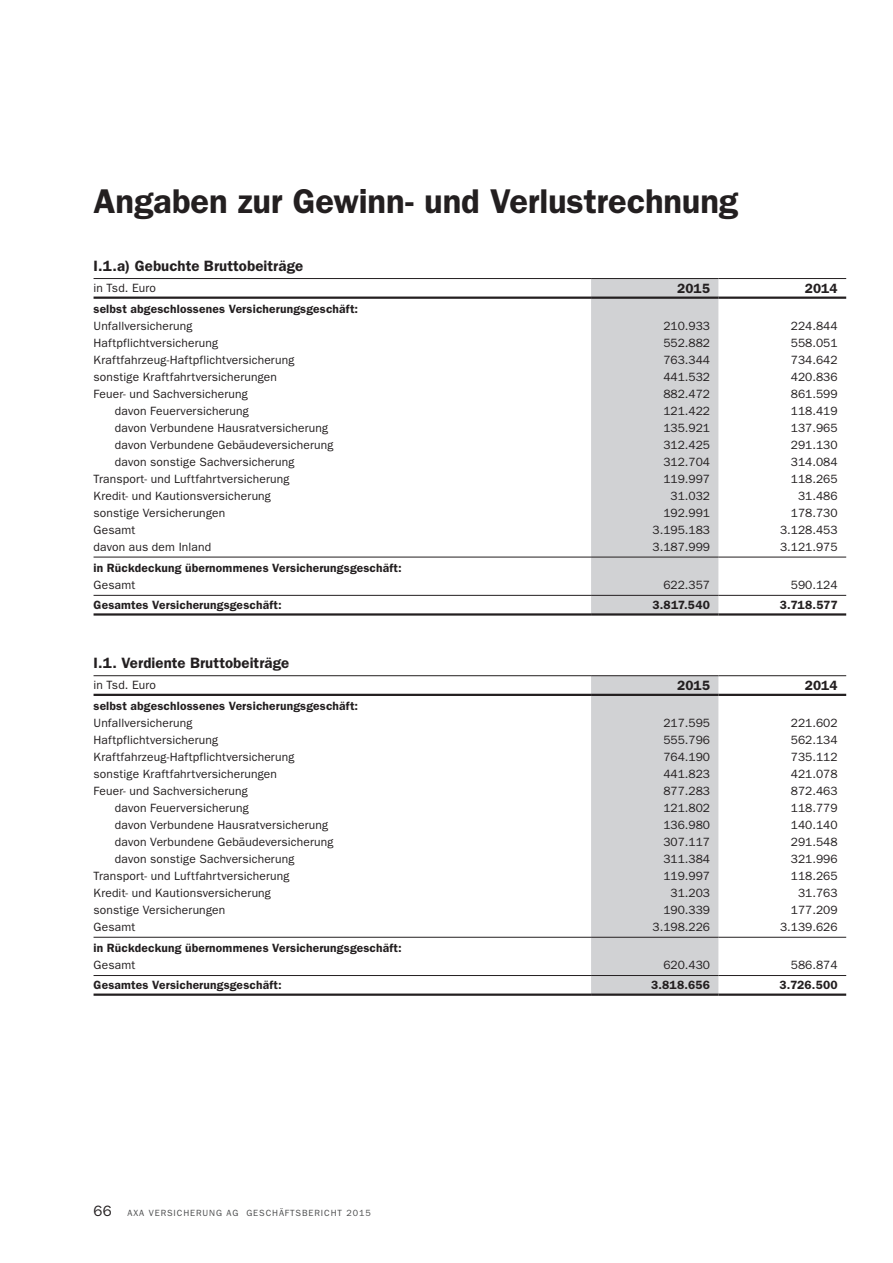
<style>
.page{position:relative;width:893px;height:1263px;background:#fff}
.page>*{position:absolute;margin:0;border:0;box-sizing:border-box;transform-origin:0 0}
.t1{font:600 34.5px "Franklin Gothic LT";letter-spacing:-.005em;color:#231f20}
.t2{font:600 15px "Franklin Gothic LT";letter-spacing:.005em;color:#231f20}
.t3{font:600 13.5px "Franklin Gothic LT";letter-spacing:.01em;color:#231f20}
.t4{font:12px "Franklin Gothic LT";letter-spacing:.01em;color:#231f20}
.t5{font:600 12px "Franklin Gothic LT";letter-spacing:.015em;color:#231f20}
.t6{font:9px "Franklin Gothic LT";letter-spacing:.1em;color:#4b4c4d}
.s1{font-size:15px;color:#231f20}
</style>
<div class="page">
<svg style="left:591px;top:279px;width:255px;height:334px"></svg>
<hr style="left:591px;top:278px;width:128px;height:1px;background:#231f20">
<hr style="left:719px;top:278px;width:127px;height:1px;background:#231f20">
<hr style="left:94px;top:557px;width:497px;height:1px;background:#231f20">
<hr style="left:591px;top:557px;width:128px;height:1px;background:#231f20">
<hr style="left:719px;top:557px;width:127px;height:1px;background:#231f20">
<hr style="left:94px;top:595px;width:497px;height:1px;background:#231f20">
<hr style="left:591px;top:595px;width:128px;height:1px;background:#231f20">
<hr style="left:719px;top:595px;width:127px;height:1px;background:#231f20">
<hr style="left:94px;top:278px;width:497px;height:1px;background:#231f20">
<hr style="left:94px;top:297px;width:497px;height:2px;background:#231f20">
<hr style="left:591px;top:297px;width:128px;height:2px;background:#231f20">
<hr style="left:719px;top:297px;width:127px;height:2px;background:#231f20">
<hr style="left:94px;top:613px;width:497px;height:3px;background:#231f20">
<hr style="left:591px;top:613px;width:128px;height:3px;background:#231f20">
<hr style="left:719px;top:613px;width:127px;height:3px;background:#231f20">
<svg style="left:591px;top:676px;width:255px;height:317px"></svg>
<hr style="left:591px;top:675px;width:128px;height:1px;background:#231f20">
<hr style="left:719px;top:675px;width:127px;height:1px;background:#231f20">
<hr style="left:94px;top:937px;width:497px;height:1px;background:#231f20">
<hr style="left:591px;top:937px;width:128px;height:1px;background:#231f20">
<hr style="left:719px;top:937px;width:127px;height:1px;background:#231f20">
<hr style="left:94px;top:975px;width:497px;height:1px;background:#231f20">
<hr style="left:591px;top:975px;width:128px;height:1px;background:#231f20">
<hr style="left:719px;top:975px;width:127px;height:1px;background:#231f20">
<hr style="left:94px;top:675px;width:497px;height:1px;background:#231f20">
<hr style="left:94px;top:694px;width:497px;height:2px;background:#231f20">
<hr style="left:591px;top:694px;width:128px;height:2px;background:#231f20">
<hr style="left:719px;top:694px;width:127px;height:2px;background:#231f20">
<hr style="left:94px;top:993px;width:497px;height:3px;background:#231f20">
<hr style="left:591px;top:993px;width:128px;height:3px;background:#231f20">
<hr style="left:719px;top:993px;width:127px;height:3px;background:#231f20">
<h1 class="t1" style="left:94px;top:181px;width:646px">Angaben zur Gewinn- und Verlustrechnung</h1>
<p class="t2" style="left:94px;top:257px;width:211px">I.1.a) Gebuchte Bruttobeiträge</p>
<p class="t4" style="left:94px;top:281px;width:64px">in Tsd. Euro</p>
<p class="t3" style="left:677px;top:280px;width:34px">2015</p>
<p class="t3" style="left:805px;top:280px;width:34px">2014</p>
<p class="t5" style="left:94px;top:302px;width:266px">selbst abgeschlossenes Versicherungsgeschäft:</p>
<p class="t4" style="left:94px;top:319px;width:100px">Unfallversicherung</p>
<p class="t4" style="left:663px;top:319px;width:48px">210.933</p>
<p class="t4" style="left:791px;top:319px;width:48px">224.844</p>
<p class="t4" style="left:94px;top:336px;width:126px">Haftpflichtversicherung</p>
<p class="t4" style="left:663px;top:336px;width:48px">552.882</p>
<p class="t4" style="left:791px;top:336px;width:48px">558.051</p>
<p class="t4" style="left:94px;top:353px;width:202px">Kraftfahrzeug-Haftpflichtversicherung</p>
<p class="t4" style="left:663px;top:353px;width:48px">763.344</p>
<p class="t4" style="left:791px;top:353px;width:48px">734.642</p>
<p class="t4" style="left:94px;top:370px;width:185px">sonstige Kraftfahrtversicherungen</p>
<p class="t4" style="left:663px;top:370px;width:48px">441.532</p>
<p class="t4" style="left:791px;top:370px;width:48px">420.836</p>
<p class="t4" style="left:94px;top:387px;width:156px">Feuer- und Sachversicherung</p>
<p class="t4" style="left:663px;top:387px;width:48px">882.472</p>
<p class="t4" style="left:791px;top:387px;width:48px">861.599</p>
<p class="t4" style="left:115px;top:404px;width:135px">davon Feuerversicherung</p>
<p class="t4" style="left:663px;top:404px;width:48px">121.422</p>
<p class="t4" style="left:791px;top:404px;width:48px">118.419</p>
<p class="t4" style="left:115px;top:421px;width:215px">davon Verbundene Hausratversicherung</p>
<p class="t4" style="left:663px;top:421px;width:48px">135.921</p>
<p class="t4" style="left:791px;top:421px;width:48px">137.965</p>
<p class="t4" style="left:115px;top:438px;width:220px">davon Verbundene Gebäudeversicherung</p>
<p class="t4" style="left:663px;top:438px;width:48px">312.425</p>
<p class="t4" style="left:791px;top:438px;width:48px">291.130</p>
<p class="t4" style="left:115px;top:455px;width:181px">davon sonstige Sachversicherung</p>
<p class="t4" style="left:663px;top:455px;width:48px">312.704</p>
<p class="t4" style="left:791px;top:455px;width:48px">314.084</p>
<p class="t4" style="left:94px;top:472px;width:197px">Transport- und Luftfahrtversicherung</p>
<p class="t4" style="left:663px;top:472px;width:48px">119.997</p>
<p class="t4" style="left:791px;top:472px;width:48px">118.265</p>
<p class="t4" style="left:94px;top:489px;width:179px">Kredit- und Kautionsversicherung</p>
<p class="t4" style="left:670px;top:489px;width:41px">31.032</p>
<p class="t4" style="left:798px;top:489px;width:41px">31.486</p>
<p class="t4" style="left:94px;top:506px;width:133px">sonstige Versicherungen</p>
<p class="t4" style="left:663px;top:506px;width:48px">192.991</p>
<p class="t4" style="left:791px;top:506px;width:48px">178.730</p>
<p class="t4" style="left:94px;top:523px;width:43px">Gesamt</p>
<p class="t4" style="left:652px;top:523px;width:59px">3.195.183</p>
<p class="t4" style="left:780px;top:523px;width:59px">3.128.453</p>
<p class="t4" style="left:94px;top:540px;width:119px">davon aus dem Inland</p>
<p class="t4" style="left:652px;top:540px;width:59px">3.187.999</p>
<p class="t4" style="left:780px;top:540px;width:59px">3.121.975</p>
<p class="t5" style="left:94px;top:561px;width:310px">in Rückdeckung übernommenes Versicherungsgeschäft:</p>
<p class="t4" style="left:94px;top:578px;width:43px">Gesamt</p>
<p class="t4" style="left:663px;top:578px;width:48px">622.357</p>
<p class="t4" style="left:791px;top:578px;width:48px">590.124</p>
<p class="t5" style="left:94px;top:598px;width:190px">Gesamtes Versicherungsgeschäft:</p>
<p class="t5" style="left:652px;top:598px;width:59px">3.817.540</p>
<p class="t5" style="left:780px;top:598px;width:59px">3.718.577</p>
<p class="t2" style="left:94px;top:654px;width:197px">I.1. Verdiente Bruttobeiträge</p>
<p class="t4" style="left:94px;top:678px;width:64px">in Tsd. Euro</p>
<p class="t3" style="left:677px;top:677px;width:34px">2015</p>
<p class="t3" style="left:805px;top:677px;width:34px">2014</p>
<p class="t5" style="left:94px;top:699px;width:266px">selbst abgeschlossenes Versicherungsgeschäft:</p>
<p class="t4" style="left:94px;top:716px;width:100px">Unfallversicherung</p>
<p class="t4" style="left:663px;top:716px;width:48px">217.595</p>
<p class="t4" style="left:791px;top:716px;width:48px">221.602</p>
<p class="t4" style="left:94px;top:733px;width:126px">Haftpflichtversicherung</p>
<p class="t4" style="left:663px;top:733px;width:48px">555.796</p>
<p class="t4" style="left:791px;top:733px;width:48px">562.134</p>
<p class="t4" style="left:94px;top:750px;width:202px">Kraftfahrzeug-Haftpflichtversicherung</p>
<p class="t4" style="left:663px;top:750px;width:48px">764.190</p>
<p class="t4" style="left:791px;top:750px;width:48px">735.112</p>
<p class="t4" style="left:94px;top:767px;width:185px">sonstige Kraftfahrtversicherungen</p>
<p class="t4" style="left:663px;top:767px;width:48px">441.823</p>
<p class="t4" style="left:791px;top:767px;width:48px">421.078</p>
<p class="t4" style="left:94px;top:784px;width:156px">Feuer- und Sachversicherung</p>
<p class="t4" style="left:663px;top:784px;width:48px">877.283</p>
<p class="t4" style="left:791px;top:784px;width:48px">872.463</p>
<p class="t4" style="left:115px;top:801px;width:135px">davon Feuerversicherung</p>
<p class="t4" style="left:663px;top:801px;width:48px">121.802</p>
<p class="t4" style="left:791px;top:801px;width:48px">118.779</p>
<p class="t4" style="left:115px;top:818px;width:215px">davon Verbundene Hausratversicherung</p>
<p class="t4" style="left:663px;top:818px;width:48px">136.980</p>
<p class="t4" style="left:791px;top:818px;width:48px">140.140</p>
<p class="t4" style="left:115px;top:835px;width:220px">davon Verbundene Gebäudeversicherung</p>
<p class="t4" style="left:663px;top:835px;width:48px">307.117</p>
<p class="t4" style="left:791px;top:835px;width:48px">291.548</p>
<p class="t4" style="left:115px;top:852px;width:181px">davon sonstige Sachversicherung</p>
<p class="t4" style="left:663px;top:852px;width:48px">311.384</p>
<p class="t4" style="left:791px;top:852px;width:48px">321.996</p>
<p class="t4" style="left:94px;top:869px;width:197px">Transport- und Luftfahrtversicherung</p>
<p class="t4" style="left:663px;top:869px;width:48px">119.997</p>
<p class="t4" style="left:791px;top:869px;width:48px">118.265</p>
<p class="t4" style="left:94px;top:886px;width:179px">Kredit- und Kautionsversicherung</p>
<p class="t4" style="left:670px;top:886px;width:41px">31.203</p>
<p class="t4" style="left:798px;top:886px;width:41px">31.763</p>
<p class="t4" style="left:94px;top:903px;width:133px">sonstige Versicherungen</p>
<p class="t4" style="left:663px;top:903px;width:48px">190.339</p>
<p class="t4" style="left:791px;top:903px;width:48px">177.209</p>
<p class="t4" style="left:94px;top:920px;width:43px">Gesamt</p>
<p class="t4" style="left:652px;top:920px;width:59px">3.198.226</p>
<p class="t4" style="left:780px;top:920px;width:59px">3.139.626</p>
<p class="t5" style="left:94px;top:941px;width:310px">in Rückdeckung übernommenes Versicherungsgeschäft:</p>
<p class="t4" style="left:94px;top:958px;width:43px">Gesamt</p>
<p class="t4" style="left:663px;top:958px;width:48px">620.430</p>
<p class="t4" style="left:791px;top:958px;width:48px">586.874</p>
<p class="t5" style="left:94px;top:978px;width:190px">Gesamtes Versicherungsgeschäft:</p>
<p class="t5" style="left:651px;top:978px;width:61px">3.818.656</p>
<p class="t5" style="left:780px;top:978px;width:60px">3.726.500</p>
<p class="t6" style="left:94px;top:1208px;width:279px"><span class="s1">66</span> AXA VERSICHERUNG AG GESCHÄFTSBERICHT 2015</p>
</div>
